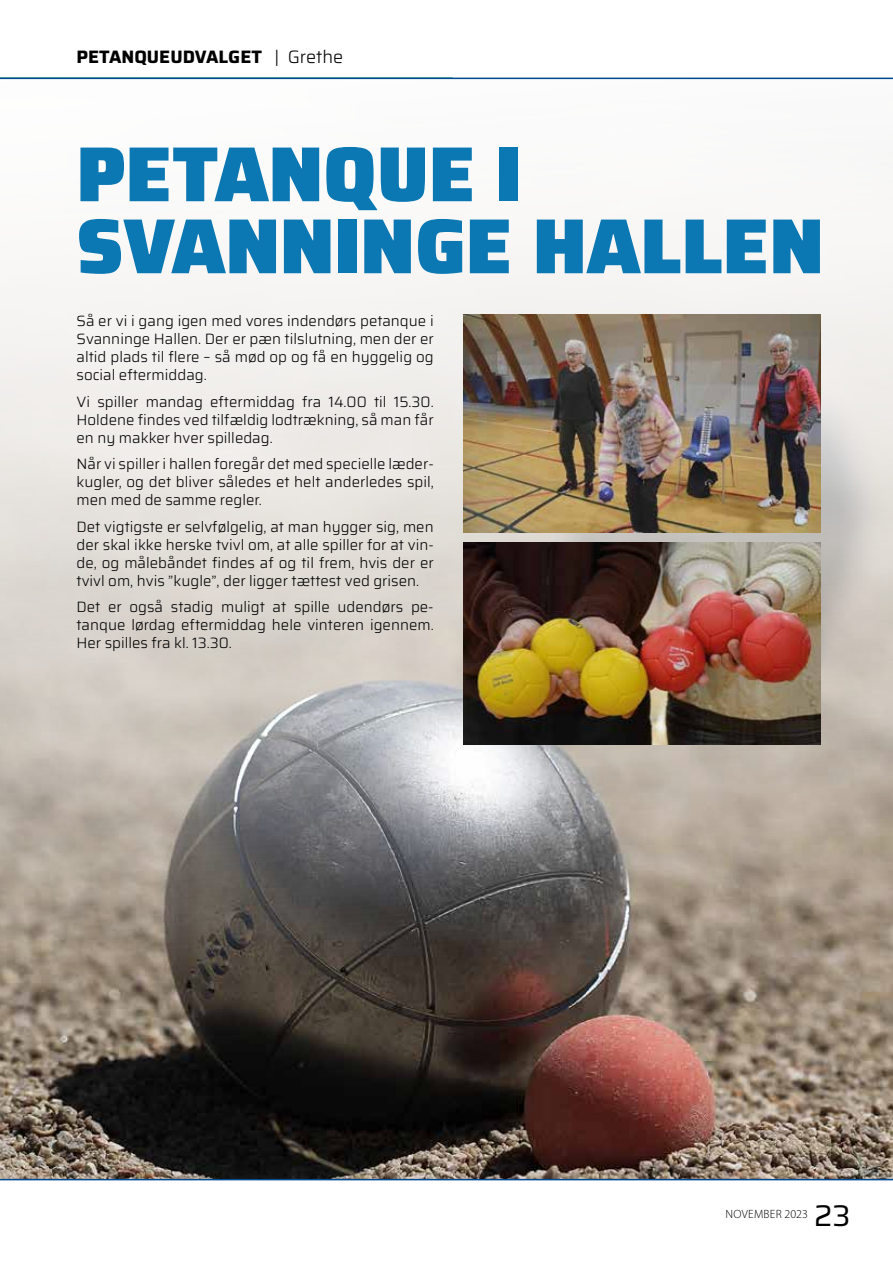
<style>
.page{position:relative;width:893px;height:1263px;background:#fff}
.page>*{position:absolute;margin:0;border:0;box-sizing:border-box;transform-origin:0 0}
.t1{font:900 78px/72px "Saira";color:#0c78b3}
.t2{font:30px "Saira";color:#000}
.t3{font:700 18px "Saira";color:#000}
.t4{font:300 15px/18px "Saira";color:#000;text-align:justify}
.t5{font:300 12px "Myriad Pro";letter-spacing:.02em;color:#000}
.s1{font-weight:300}
</style>
<div class="page">
<img style="left:1px;top:77px;width:892px;height:1102px">
<hr style="left:0;top:77px;width:453px;height:2px;background:#009641">
<hr style="left:0;top:1179px;width:893px;height:1px;background:#004a93">
<hr style="left:0;top:78px;width:893px;height:1px;background:#004a93">
<svg style="left:0;top:0;width:1px;height:1263px"></svg>
<img style="left:0;top:797px;width:1px;height:280px">
<img style="left:0;top:1043px;width:1px;height:118px">
<svg style="left:0;top:1126px;width:1px;height:137px"></svg>
<svg style="left:0;top:753px;width:1px;height:198px"></svg>
<img style="left:463px;top:542px;width:358px;height:202px">
<img style="left:463px;top:315px;width:358px;height:218px">
<p class="t3" style="left:77px;top:43px;width:268px">PETANQUEUDVALGET <span class="s1">| Grethe</span></p>
<h1 class="t1" style="left:77px;top:138px;width:749px">PETANQUE I<br>SVANNINGE HALLEN</h1>
<p class="t4" style="left:77px;top:312px;width:359px">Så er vi i gang igen med vores indendørs petanque i Svanninge Hallen. Der er pæn tilslutning, men der er altid plads til flere – så mød op og få en hyggelig og social eftermiddag.</p>
<p class="t4" style="left:77px;top:392px;width:359px">Vi spiller mandag eftermiddag fra 14.00 til 15.30.<br>Holdene findes ved tilfældig lodtrækning, så man får en ny makker hver spilledag.</p>
<p class="t4" style="left:77px;top:455px;width:359px">Når vi spiller i hallen foregår det med specielle læder&shy;kugler, og det bliver således et helt anderledes spil, men med de samme regler.</p>
<p class="t4" style="left:77px;top:517px;width:359px">Det vigtigste er selvfølgelig, at man hygger sig, men der skal ikke herske tvivl om, at alle spiller for at vin&shy;de, og målebåndet findes af og til frem, hvis der er tvivl om, hvis ”kugle”, der ligger tættest ved grisen.</p>
<p class="t4" style="left:77px;top:598px;width:359px">Det er også stadig muligt at spille udendørs pe&shy;tanque lørdag eftermiddag hele vinteren igennem.<br>Her spilles fra kl. 13.30.</p>
<p class="t5" style="left:725px;top:1206px;width:84px">NOVEMBER 2023</p>
<h2 class="t2" style="left:814px;top:1193px;width:38px">23</h2>
</div>
